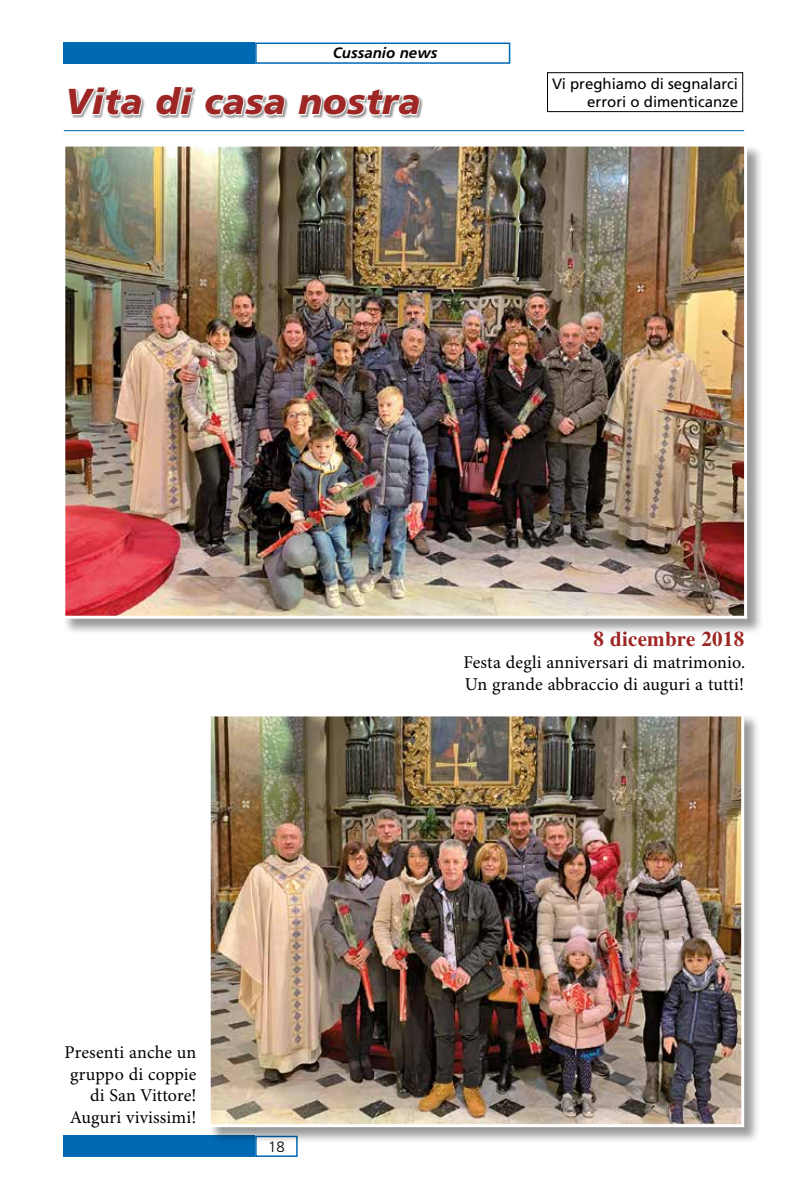
<style>
.page{position:relative;width:808px;height:1191px;background:#fff}
.page>*{position:absolute;margin:0;border:0;box-sizing:border-box;transform-origin:0 0}
.t1{font:italic 900 36px "Frutiger";letter-spacing:.01em;color:#9e2624}
.t2{font:700 21px "Times";letter-spacing:.01em;color:#9e2624}
.t3{font:18px/21.6px "Minion Pro";letter-spacing:.01em;color:#000}
.t4{font:15px/18px "Frutiger";color:#000;text-align:right}
.t5{font:italic 700 15px "Frutiger";color:#000}
.t6{font:300 15px "Frutiger";color:#000}
</style>
<div class="page">
<div style="left:255px;top:1135px;width:43px;height:22px;border:2px solid #0069b4"></div>
<div style="left:255px;top:43px;width:255px;height:21px;border:2px solid #0069b4"></div>
<div style="left:64px;top:1135px;width:191px;height:22px;background:#0069b4"></div>
<div style="left:64px;top:43px;width:191px;height:21px;background:#0069b4"></div>
<div style="left:68px;top:87px;width:356px;height:33px;background:#000;opacity:.4"></div>
<svg style="left:67px;top:87px;width:76px;height:45px"></svg>
<svg style="left:155px;top:87px;width:40px;height:29px"></svg>
<svg style="left:204px;top:94px;width:82px;height:22px"></svg>
<svg style="left:297px;top:88px;width:123px;height:28px"></svg>
<hr style="left:64px;top:130px;width:680px;height:1px;background:#0069b4">
<div style="left:547px;top:72px;width:196px;height:40px;border:1px solid #000"></div>
<div style="left:63px;top:144px;width:700px;height:491px;background:#000;opacity:.4"></div>
<img style="left:66px;top:147px;width:677px;height:467px">
<div style="left:62px;top:143px;width:685px;height:475px;border:3px solid #fff"></div>
<div style="left:208px;top:713px;width:553px;height:430px;background:#000;opacity:.4"></div>
<img style="left:212px;top:717px;width:528px;height:406px">
<div style="left:208px;top:713px;width:536px;height:414px;border:3px solid #fff"></div>
<p class="t5" style="left:333px;top:44px;width:106px">Cussanio news</p>
<h1 class="t1" style="left:65px;top:80px;width:357px">Vita di casa nostra</h1>
<p class="t4" style="left:552px;top:75px;width:187px">Vi preghiamo di segnalarci errori o dimenticanze</p>
<p class="t3" style="left:65px;top:1042px;width:133px;text-align:right">Presenti anche un gruppo di coppie di San Vittore!<br>Auguri vivissimi!</p>
<p class="t6" style="left:268px;top:1137px;width:18px">18</p>
<p class="t2" style="left:594px;top:627px;width:152px">8 dicembre 2018</p>
<p class="t3" style="left:463px;top:652px;width:283px">Festa degli anniversari di matrimonio.<br>Un grande abbraccio di auguri a tutti!</p>
</div>
